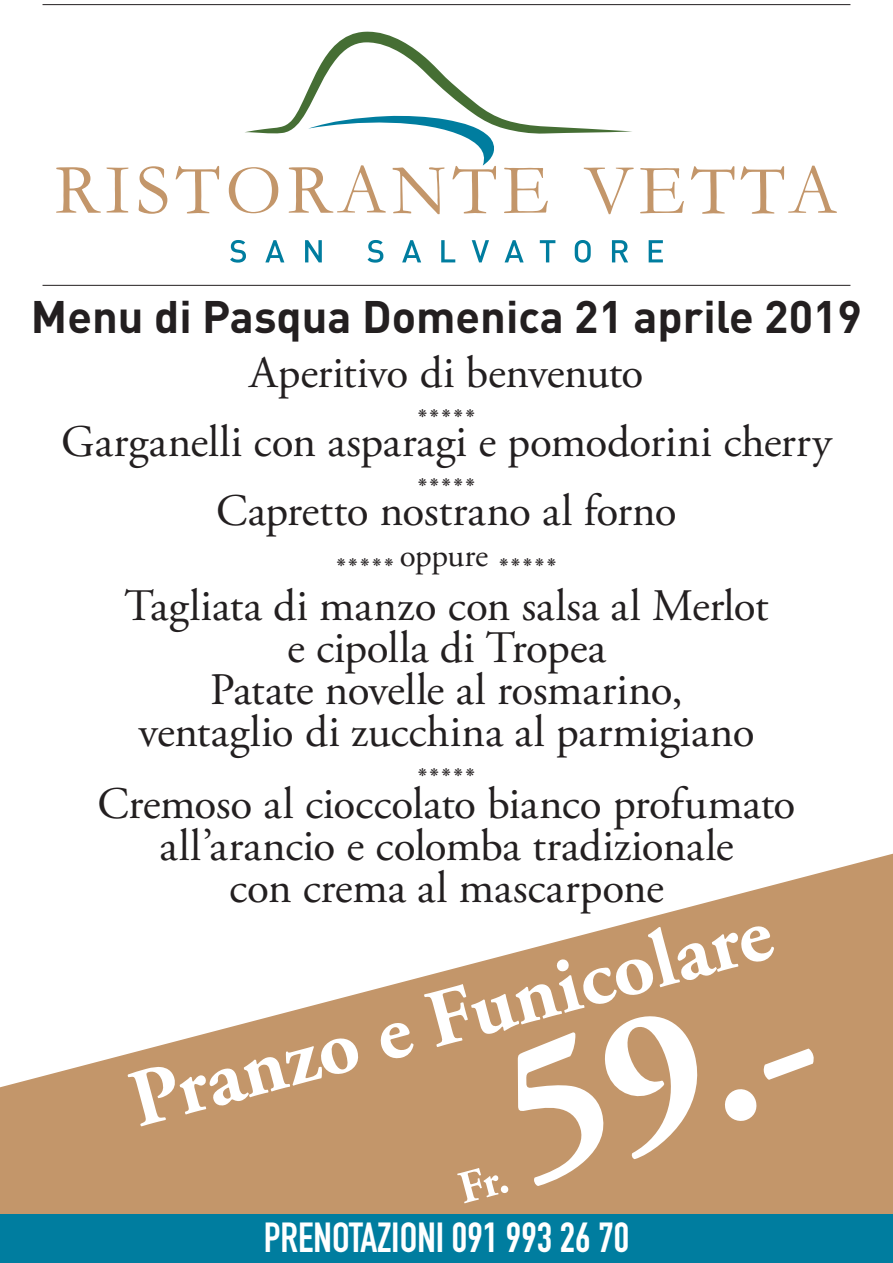
<style>
.page{position:relative;width:893px;height:1263px;background:#fff}
.page>*{position:absolute;margin:0;border:0;box-sizing:border-box;transform-origin:0 0}
.t1{font:700 193.8px "Adobe Garamond Pro";color:#fff}
.t2{font:700 81.6px "Adobe Garamond Pro";color:#fff}
.t3{font:45px/42px "Adobe Garamond Pro";letter-spacing:-.005em;color:#231f20;text-align:center}
.t4{font:700 45px "DIN";color:#231f20}
.t5{font:700 41.4px "DIN Condensed";color:#fff}
.t6{font:33px "Adobe Garamond Pro";letter-spacing:-.02em;color:#231f20}
.t7{font:11.25px "Zapf Dingbats ITC";color:#231f20}
</style>
<div class="page">
<svg style="left:0;top:854px;width:893px;height:361px;fill:#c3966a"></svg>
<div style="left:0;top:1215px;width:893px;height:48px;background:#007d9f"></div>
<hr style="left:43px;top:285px;width:807px;height:1px;background:#231f20">
<hr style="left:43px;top:4px;width:807px;height:1px;background:#231f20">
<svg style="left:441px;top:240px;width:14px;height:22px"></svg>
<svg style="left:230px;top:240px;width:16px;height:23px"></svg>
<svg style="left:265px;top:240px;width:19px;height:22px"></svg>
<svg style="left:305px;top:240px;width:17px;height:22px"></svg>
<svg style="left:368px;top:240px;width:15px;height:23px"></svg>
<svg style="left:402px;top:240px;width:19px;height:22px"></svg>
<svg style="left:472px;top:240px;width:17px;height:22px"></svg>
<svg style="left:505px;top:240px;width:19px;height:22px"></svg>
<svg style="left:540px;top:240px;width:15px;height:22px"></svg>
<svg style="left:575px;top:240px;width:16px;height:23px"></svg>
<svg style="left:612px;top:240px;width:16px;height:22px"></svg>
<svg style="left:649px;top:240px;width:14px;height:22px"></svg>
<svg style="left:56px;top:167px;width:45px;height:46px"></svg>
<svg style="left:107px;top:168px;width:21px;height:45px"></svg>
<svg style="left:139px;top:166px;width:28px;height:48px"></svg>
<svg style="left:176px;top:166px;width:43px;height:47px"></svg>
<svg style="left:640px;top:168px;width:44px;height:45px"></svg>
<svg style="left:691px;top:166px;width:43px;height:48px"></svg>
<svg style="left:741px;top:166px;width:96px;height:48px"></svg>
<svg style="left:229px;top:31px;width:405px;height:183px"></svg>
<div style="left:456px;top:1168px;width:53px;height:35px;background:#c3966a"></div>
<p class="t4" style="left:31px;top:287px;width:833px">Menu di Pasqua Domenica 21 aprile 2019</p>
<p class="t3" style="left:250px;top:353px;width:395px">Aperitivo di benvenuto</p>
<p class="t7" style="left:418px;top:408px;width:58px">❋ ❋ ❋ ❋ ❋</p>
<p class="t3" style="left:61px;top:422px;width:772px">Garganelli con asparagi e pomodorini cherry</p>
<p class="t7" style="left:418px;top:477px;width:58px">❋ ❋ ❋ ❋ ❋</p>
<p class="t3" style="left:216px;top:491px;width:462px">Capretto nostrano al forno</p>
<p class="t7" style="left:337px;top:556px;width:58px">❋ ❋ ❋ ❋ ❋</p>
<p class="t6" style="left:400px;top:535px;width:90px">oppure</p>
<p class="t7" style="left:499px;top:556px;width:58px">❋ ❋ ❋ ❋ ❋</p>
<p class="t3" style="left:124px;top:586px;width:646px">Tagliata di manzo con salsa al Merlot e cipolla di Tropea<br>Patate novelle al rosmarino,<br>ventaglio di zucchina al parmigiano</p>
<p class="t7" style="left:418px;top:766px;width:58px">❋ ❋ ❋ ❋ ❋</p>
<p class="t3" style="left:98px;top:784px;width:699px">Cremoso al cioccolato bianco profumato all’arancio e colomba tradizionale<br>con crema al mascarpone</p>
<h2 class="t2" style="left:120px;top:1056px;width:662px;rotate:-15deg">Pranzo e Funicolare</h2>
<h1 class="t1" style="left:480px;top:1008px;width:317px;rotate:-15deg">59.-</h1>
<p class="t5" style="left:264px;top:1210px;width:367px">PRENOTAZIONI 091 993 26 70</p>
</div>
